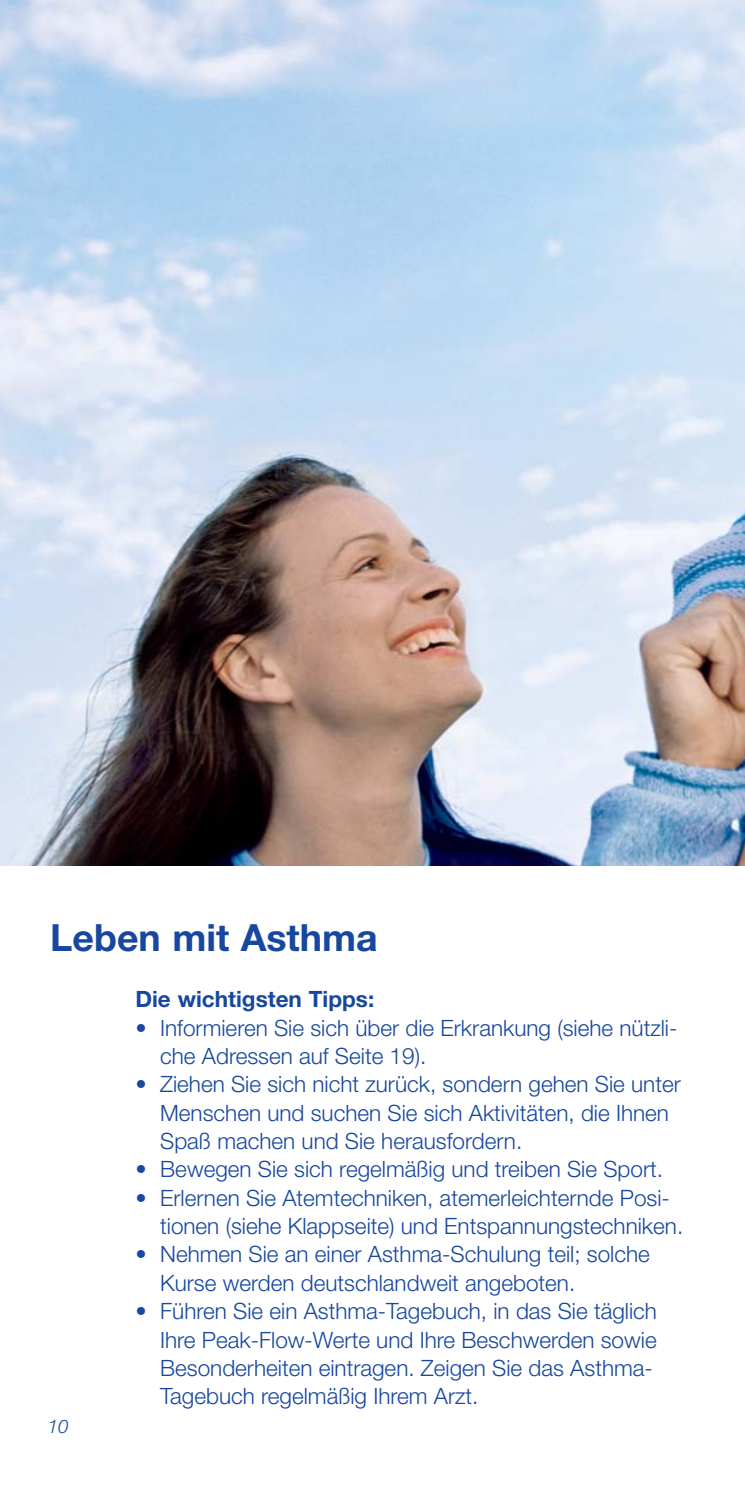
<style>
.page{position:relative;width:745px;height:1489px;background:#fff}
.page>*{position:absolute;margin:0;border:0;box-sizing:border-box;transform-origin:0 0}
.t1{font:700 37.5px "Helvetica Neue";color:#17479e}
.t2{font:300 22.5px/28.2px "Helvetica Neue";color:#17479e}
.t3{font:700 22.5px "Helvetica Neue";color:#17479e}
.t4{font:italic 300 18.75px "Helvetica Neue";color:#17479e}
</style>
<div class="page">
<img style="left:0;top:0;width:743px;height:865px">
<h1 class="t1" style="left:50px;top:923px;width:328px">Leben mit Asthma</h1>
<p class="t4" style="left:48px;top:1419px;width:22px">10</p>
<p class="t3" style="left:135px;top:991px;width:240px">Die wichtigsten Tipps:</p>
<p class="t2" style="left:160px;top:1015px;width:518px;text-indent:-25px">• Informieren Sie sich über die Erkrankung (siehe nützli&shy;che Adressen auf Seite 19).</p>
<p class="t2" style="left:160px;top:1072px;width:522px;text-indent:-25px">• Ziehen Sie sich nicht zurück, sondern gehen Sie unter<br>Menschen und suchen Sie sich Aktivitäten, die Ihnen<br>Spaß machen und Sie herausfordern.</p>
<p class="t2" style="left:135px;top:1157px;width:528px">• Bewegen Sie sich regelmäßig und treiben Sie Sport.</p>
<p class="t2" style="left:160px;top:1185px;width:524px;text-indent:-25px">• Erlernen Sie Atemtechniken, atemerleichternde Posi&shy;tionen (siehe Klappseite) und Entspannungstechniken.</p>
<p class="t2" style="left:160px;top:1242px;width:491px;text-indent:-25px">• Nehmen Sie an einer Asthma-Schulung teil; solche<br>Kurse werden deutschlandweit angeboten.</p>
<p class="t2" style="left:160px;top:1298px;width:498px;text-indent:-25px">• Führen Sie ein Asthma-Tagebuch, in das Sie täglich Ihre Peak-Flow-Werte und Ihre Beschwerden sowie Besonderheiten eintragen. Zeigen Sie das Asthma-Tagebuch regelmäßig Ihrem Arzt.</p>
</div>
